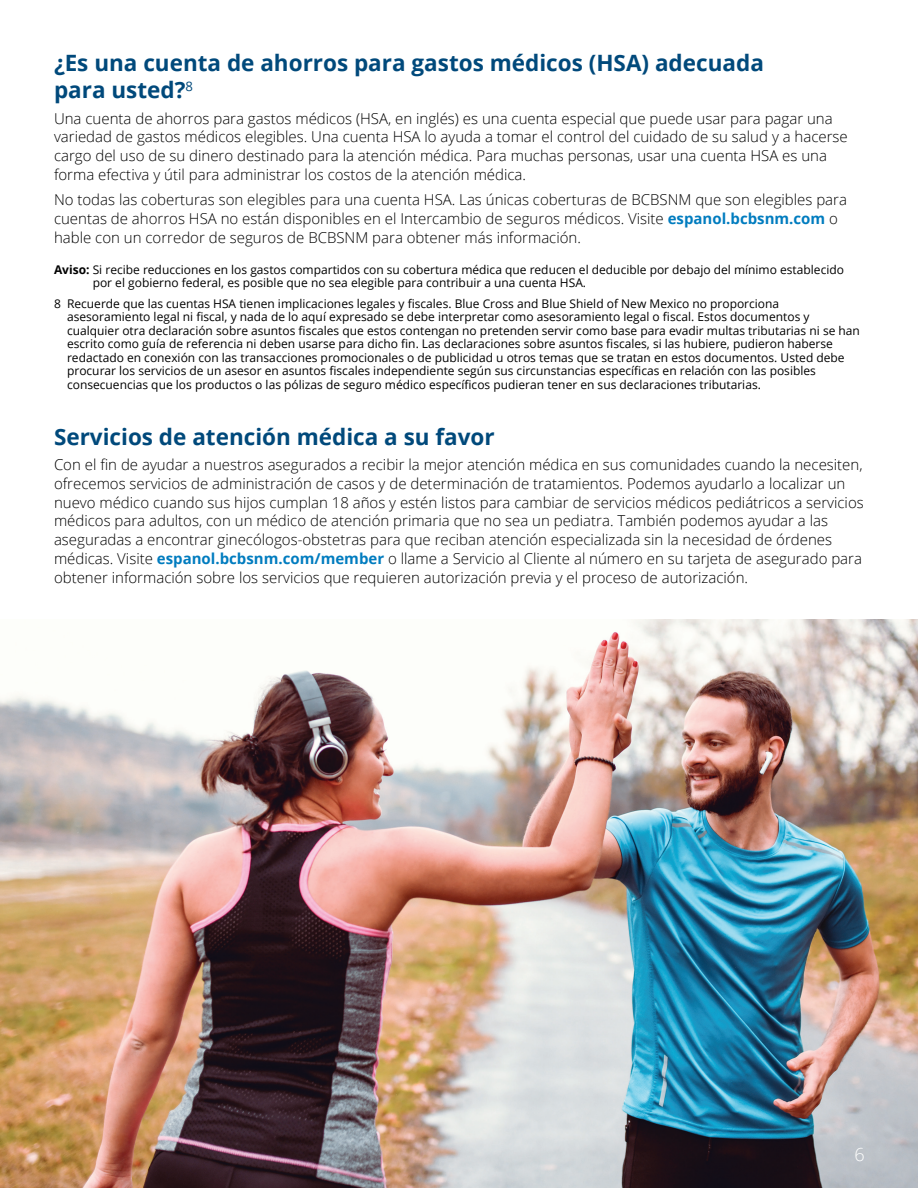
<style>
.page{position:relative;width:918px;height:1188px;background:#fff}
.page>*{position:absolute;margin:0;border:0;box-sizing:border-box;transform-origin:0 0}
.subtitle{font:700 22.5px/27px "Open Sans";color:#00497b}
.intro{font:300 18px "Open Sans";color:#fff}
.body{font:300 15px/18.8px "Open Sans";color:#000}
.taglines{font:12px/13.5px "Open Sans";color:#000}
.s1{font-weight:700;color:#007cbf}
.s2{font-weight:700}
</style>
<div class="page">
<img style="left:0;top:620px;width:918px;height:568px">
<p class="subtitle" style="left:54px;top:49px;width:711px">¿Es una cuenta de ahorros para gastos médicos (HSA) adecuada para usted?<sup>8</sup></p>
<p class="body" style="left:54px;top:108px;width:795px">Una cuenta de ahorros para gastos médicos (HSA, en inglés) es una cuenta especial que puede usar para pagar una variedad de gastos médicos elegibles. Una cuenta HSA lo ayuda a tomar el control del cuidado de su salud y a hacerse cargo del uso de su dinero destinado para la atención médica. Para muchas personas, usar una cuenta HSA es una forma efectiva y útil para administrar los costos de la atención médica.</p>
<p class="body" style="left:54px;top:190px;width:795px">No todas las coberturas son elegibles para una cuenta HSA. Las únicas coberturas de BCBSNM que son elegibles para cuentas de ahorros HSA no están disponibles en el Intercambio de seguros médicos. Visite <span class="s1">espanol.bcbsnm.com</span> o hable con un corredor de seguros de BCBSNM para obtener más información.</p>
<p class="taglines" style="left:93px;top:262px;width:753px;text-indent:-39px"><span class="s2">Aviso:</span> Si recibe reducciones en los gastos compartidos con su cobertura médica que reducen el deducible por debajo del mínimo establecido por el gobierno federal, es posible que no sea elegible para contribuir a una cuenta HSA.</p>
<p class="taglines" style="left:67px;top:296px;width:794px;text-indent:-13px">8 Recuerde que las cuentas HSA tienen implicaciones legales y fiscales. Blue Cross and Blue Shield of New Mexico no proporciona asesoramiento legal ni fiscal, y nada de lo aquí expresado se debe interpretar como asesoramiento legal o fiscal. Estos documentos y cualquier otra declaración sobre asuntos fiscales que estos contengan no pretenden servir como base para evadir multas tributarias ni se han escrito como guía de referencia ni deben usarse para dicho fin. Las declaraciones sobre asuntos fiscales, si las hubiere, pudieron haberse redactado en conexión con las transacciones promocionales o de publicidad u otros temas que se tratan en estos documentos. Usted debe procurar los servicios de un asesor en asuntos fiscales independiente según sus circunstancias específicas en relación con las posibles consecuencias que los productos o las pólizas de seguro médico específicos pudieran tener en sus declaraciones tributarias.</p>
<p class="subtitle" style="left:54px;top:422px;width:442px">Servicios de atención médica a su favor</p>
<p class="body" style="left:54px;top:455px;width:811px">Con el fin de ayudar a nuestros asegurados a recibir la mejor atención médica en sus comunidades cuando la necesiten, ofrecemos servicios de administración de casos y de determinación de tratamientos. Podemos ayudarlo a localizar un nuevo médico cuando sus hijos cumplan 18 años y estén listos para cambiar de servicios médicos pediátricos a servicios médicos para adultos, con un médico de atención primaria que no sea un pediatra. También podemos ayudar a las aseguradas a encontrar ginecólogos-obstetras para que reciban atención especializada sin la necesidad de órdenes médicas. Visite <span class="s1">espanol.bcbsnm.com/member</span> o llame a Servicio al Cliente al número en su tarjeta de asegurado para obtener información sobre los servicios que requieren autorización previa y el proceso de autorización.</p>
<p class="intro" style="left:854px;top:1142px;width:12px">6</p>
</div>
